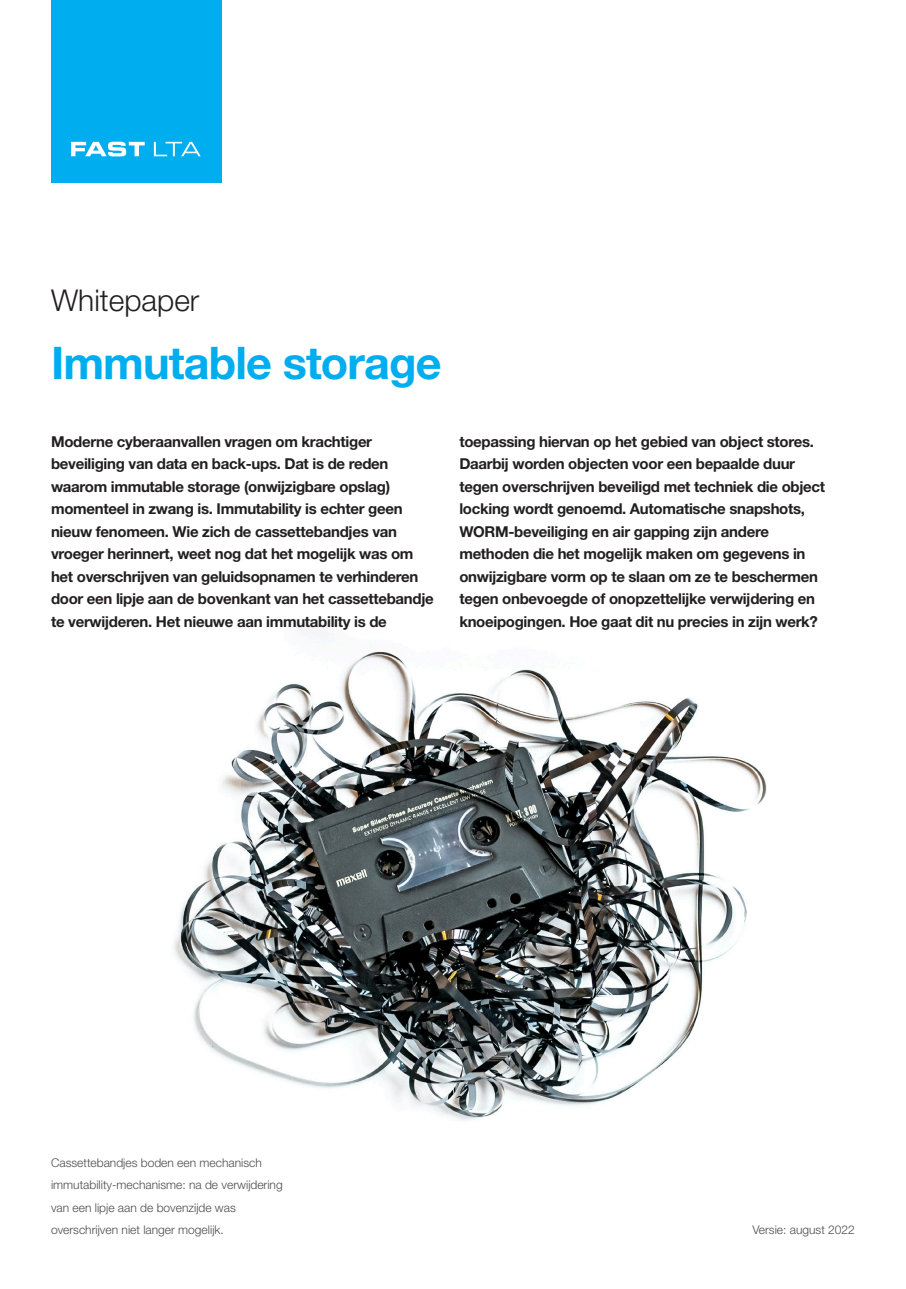
<style>
.page{position:relative;width:906px;height:1289px;background:#fff}
.page>*{position:absolute;margin:0;border:0;box-sizing:border-box;transform-origin:0 0}
.t1{font:700 45px "Helvetica Neue LT Pro";letter-spacing:-.02em;color:#00aeef}
.t2{font:300 30px "Helvetica Neue LT Pro";color:#231f20}
.t3{font:700 15px/22.5px "Helvetica Neue LT Pro";letter-spacing:-.02em;color:#231f20}
.t4{font:300 12px/22.5px "Helvetica Neue LT Pro";color:#4b4c4d}
</style>
<div class="page">
<img style="left:174px;top:622px;width:593px;height:499px">
<div style="left:51px;top:13px;width:170px;height:170px;background:#00aeef"></div>
<svg style="left:154px;top:142px;width:47px;height:14px"></svg>
<svg style="left:71px;top:142px;width:74px;height:14px"></svg>
<div style="left:51px;top:0;width:170px;height:26px;background:#00aeef"></div>
<h2 class="t2" style="left:51px;top:282px;width:150px">Whitepaper</h2>
<h1 class="t1" style="left:51px;top:334px;width:392px">Immutable storage</h1>
<p class="t3" style="left:51px;top:429px;width:384px">Moderne cyberaanvallen vragen om krachtiger beveiliging van data en back-ups. Dat is de reden waarom immutable storage (onwijzigbare opslag) momenteel in zwang is. Immutability is echter geen nieuw fenomeen. Wie zich de cassettebandjes van vroeger herinnert, weet nog dat het mogelijk was om het overschrijven van geluidsopnamen te verhinderen door een lipje aan de bovenkant van het cassettebandje te verwijderen. Het nieuwe aan immutability is de</p>
<p class="t3" style="left:459px;top:429px;width:367px">toepassing hiervan op het gebied van object stores.<br>Daarbij worden objecten voor een bepaalde duur tegen overschrijven beveiligd met techniek die object locking wordt genoemd. Automatische snapshots, WORM-beveiliging en air gapping zijn andere methoden die het mogelijk maken om gegevens in onwijzigbare vorm op te slaan om ze te beschermen tegen onbevoegde of onopzettelijke verwijdering en knoeipogingen. Hoe gaat dit nu precies in zijn werk?</p>
<p class="t4" style="left:51px;top:1151px;width:233px">Cassettebandjes boden een mechanisch immutability-mechanisme: na de verwijdering van een lipje aan de bovenzijde was overschrijven niet langer mogelijk.</p>
<p class="t4" style="left:752px;top:1218px;width:104px">Versie: august 2022</p>
</div>
